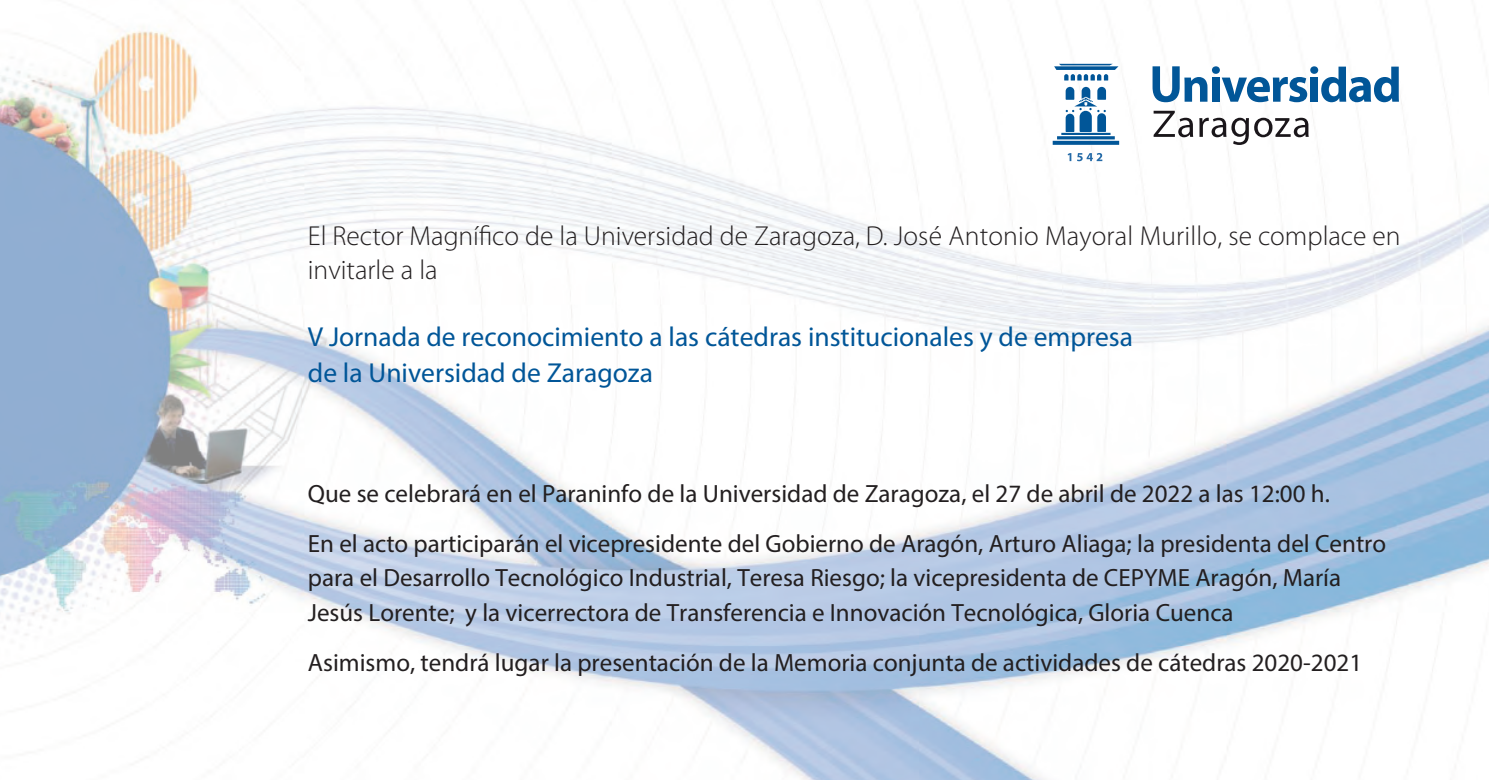
<style>
.page{position:relative;width:1489px;height:780px;background:#fff}
.page>*{position:absolute;margin:0;border:0;box-sizing:border-box;transform-origin:0 0}
.t1{font:300 27.5px/34.5px "Myriad Pro";color:#231f20}
.t2{font:27.5px/36px "Myriad Pro";color:#015698}
.t3{font:25px/50px "Myriad Pro";color:#231f20}
</style>
<div class="page">
<img style="left:0;top:14px;width:1488px;height:766px">
<svg style="left:1152px;top:66px;width:55px;height:36px"></svg>
<svg style="left:1211px;top:66px;width:8px;height:8px"></svg>
<div style="left:1211px;top:78px;width:8px;height:24px;background:#015698"></div>
<svg style="left:1221px;top:77px;width:86px;height:25px"></svg>
<div style="left:1310px;top:66px;width:7px;height:8px;background:#015698;border-radius:50%"></div>
<div style="left:1310px;top:78px;width:7px;height:24px;background:#015698"></div>
<svg style="left:1320px;top:67px;width:78px;height:35px"></svg>
<svg style="left:1199px;top:118px;width:109px;height:27px"></svg>
<svg style="left:1153px;top:111px;width:40px;height:26px"></svg>
<svg style="left:1067px;top:153px;width:35px;height:8px"></svg>
<svg style="left:1052px;top:64px;width:67px;height:81px"></svg>
<p class="t1" style="left:308px;top:219px;width:1094px">El Rector Magnífico de la Universidad de Zaragoza, D. José Antonio Mayoral Murillo, se complace en invitarle a la</p>
<p class="t2" style="left:308px;top:318px;width:826px">V Jornada de reconocimiento a las cátedras institucionales y de empresa de la Universidad de Zaragoza</p>
<p class="t3" style="left:308px;top:468px;width:1079px">Que se celebrará en el Paraninfo de la Universidad de Zaragoza, el 27 de abril de 2022 a las 12:00 h.<br>En el acto participarán el vicepresidente del Gobierno de Aragón, Arturo Aliaga; la presidenta del Centro</p>
<p class="t3" style="left:308px;top:560px;width:1034px;line-height:34.5px">para el Desarrollo Tecnológico Industrial, Teresa Riesgo; la vicepresidenta de CEPYME Aragón, María<br>Jesús Lorente; y la vicerrectora de Transferencia e Innovación Tecnológica, Gloria Cuenca</p>
<p class="t3" style="left:308px;top:637px;width:1055px">Asimismo, tendrá lugar la presentación de la Memoria conjunta de actividades de cátedras 2020-2021</p>
</div>
